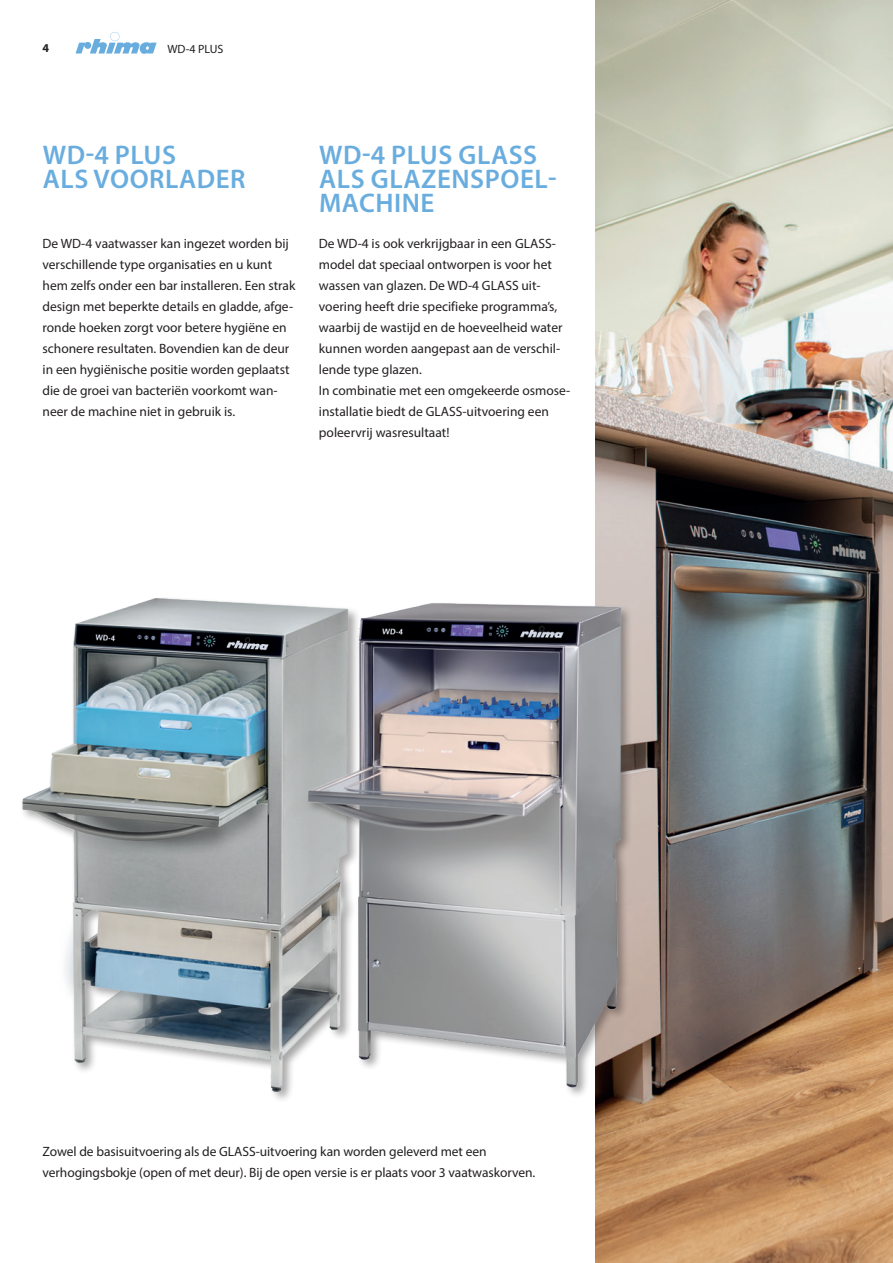
<style>
.page{position:relative;width:893px;height:1263px;background:#fff}
.page>*{position:absolute;margin:0;border:0;box-sizing:border-box;transform-origin:0 0}
.t1{font:600 27px/24px "Myriad Pro";letter-spacing:.02em;color:#69addf}
.t2{font:13.5px/21px "Myriad Pro";color:#231f20}
.t3{font:12px "Myriad Pro";color:#231f20}
.t4{font:700 12px "Myriad Pro";color:#231f20}
</style>
<div class="page">
<svg style="left:76px;top:32px;width:81px;height:22px"></svg>
<img style="left:595px;top:0;width:298px;height:1263px">
<img style="left:22px;top:598px;width:284px;height:502px">
<div style="left:306px;top:601px;width:326px;height:497px;background:#231f20;opacity:.4"></div>
<img style="left:308px;top:578px;width:318px;height:519px">
<p class="t4" style="left:43px;top:40px;width:8px">4</p>
<p class="t3" style="left:167px;top:42px;width:57px">WD-4 PLUS</p>
<h1 class="t1" style="left:43px;top:142px;width:204px">WD-4 PLUS<br>ALS VOORLADER</h1>
<p class="t2" style="left:43px;top:233px;width:254px">De WD-4 vaatwasser kan ingezet worden bij verschillende type organisaties en u kunt hem zelfs onder een bar installeren. Een strak design met beperkte details en gladde, afge&shy;ronde hoeken zorgt voor betere hygiëne en schonere resultaten. Bovendien kan de deur in een hygiënische positie worden geplaatst die de groei van bacteriën voorkomt wan&shy;neer de machine niet in gebruik is.</p>
<h1 class="t1" style="left:319px;top:142px;width:239px">WD-4 PLUS GLASS<br>ALS GLAZENSPOEL-<br>MACHINE</h1>
<p class="t2" style="left:319px;top:233px;width:253px">De WD-4 is ook verkrijgbaar in een GLASS&shy;model dat speciaal ontworpen is voor het wassen van glazen. De WD-4 GLASS uit&shy;voering heeft drie specifieke programma’s, waarbij de wastijd en de hoeveelheid water kunnen worden aangepast aan de verschil&shy;lende type glazen.<br>In combinatie met een omgekeerde osmose&shy;installatie biedt de GLASS-uitvoering een poleervrij wasresultaat!</p>
<p class="t2" style="left:43px;top:1141px;width:494px">Zowel de basisuitvoering als de GLASS-uitvoering kan worden geleverd met een verhogingsbokje (open of met deur). Bij de open versie is er plaats voor 3 vaatwaskorven.</p>
</div>
